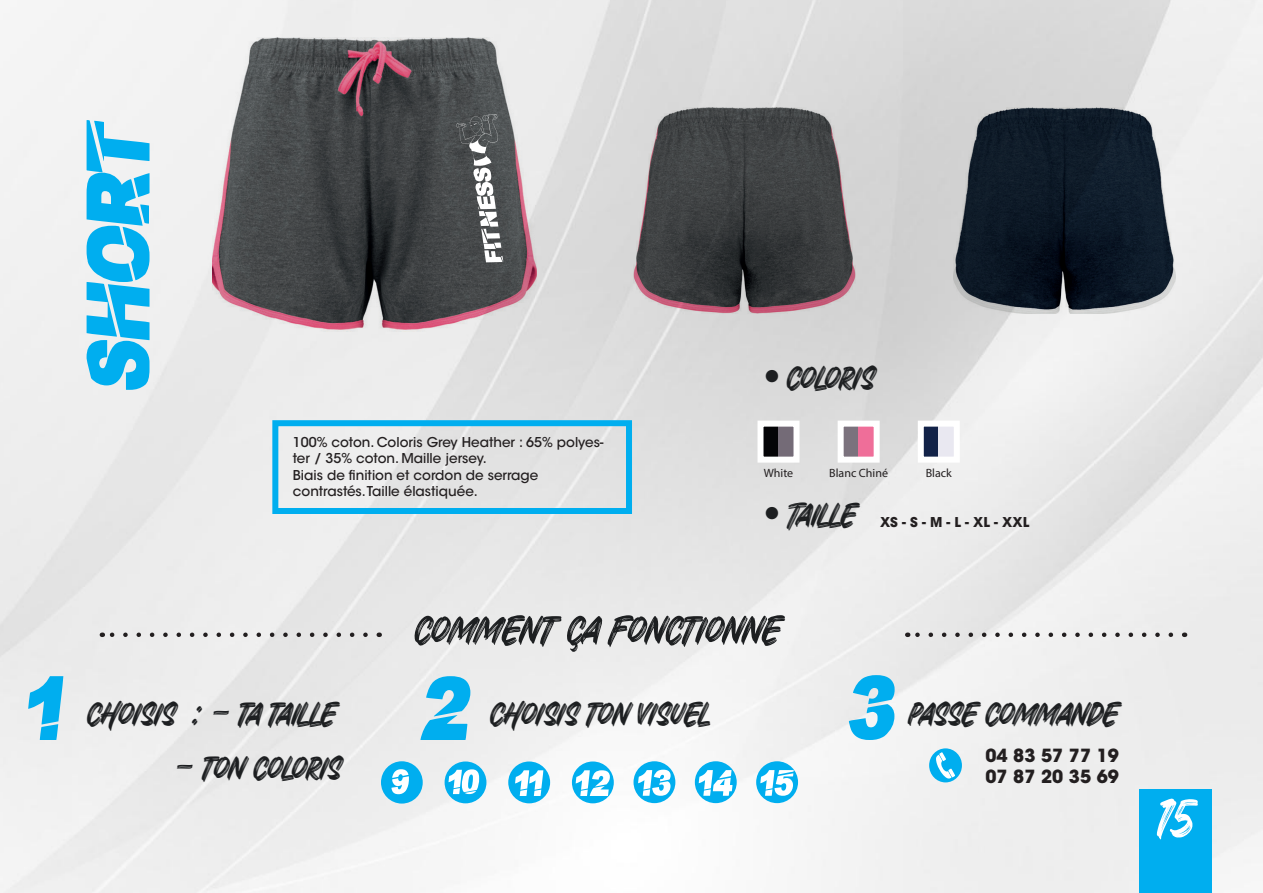
<style>
.page{position:relative;width:1263px;height:893px;background:#fff}
.page>*{position:absolute;margin:0;border:0;box-sizing:border-box;transform-origin:0 0}
.t1{font:90px "Payb Ack";color:#00aeef}
.t2{font:72px "Black Ravens";color:#fff}
.t3{font:54px "Black Ravens";letter-spacing:-.03em;color:#1d1f21}
.t4{font:45px "Black Ravens";letter-spacing:-.01em;color:#1d1f21}
.t5{font:700 18px/21.6px "ITC Avant Garde Std";color:#231f20}
.t6{font:500 13.5px/16.2px "ITC Avant Garde Std";color:#231f20}
.t7{font:700 13.5px "ITC Avant Garde Std";color:#231f20}
.t8{font:12px "Myriad Pro";color:#231f20}
.s1{font-family:"ITC Avant Garde Std";font-weight:600}
.s2{font-family:"Payb Ack";font-size:90px;color:#00aeef}
</style>
<div class="page">
<img style="left:0;top:0;width:1263px;height:893px">
<div style="left:1140px;top:789px;width:72px;height:104px;background:#00aeef"></div>
<img style="left:633px;top:108px;width:222px;height:206px">
<img style="left:953px;top:108px;width:222px;height:206px">
<img style="left:212px;top:38px;width:324px;height:293px">
<svg style="left:914px;top:632px;width:257px;height:5px"></svg>
<svg style="left:102px;top:632px;width:264px;height:5px"></svg>
<div style="left:929px;top:748px;width:33px;height:34px;background:#00aeef;border-radius:50%"></div>
<svg style="left:936px;top:752px;width:19px;height:27px"></svg>
<div style="left:381px;top:761px;width:42px;height:43px;background:#00aeef;border-radius:50%"></div>
<svg style="left:391px;top:769px;width:18px;height:25px"></svg>
<div style="left:445px;top:761px;width:41px;height:42px;background:#00aeef;border-radius:50%"></div>
<svg style="left:448px;top:769px;width:31px;height:25px"></svg>
<div style="left:508px;top:761px;width:42px;height:42px;background:#00aeef;border-radius:50%"></div>
<svg style="left:515px;top:770px;width:28px;height:26px"></svg>
<div style="left:572px;top:761px;width:42px;height:42px;background:#00aeef;border-radius:50%"></div>
<svg style="left:576px;top:770px;width:34px;height:26px"></svg>
<div style="left:633px;top:761px;width:42px;height:42px;background:#00aeef;border-radius:50%"></div>
<svg style="left:638px;top:770px;width:33px;height:26px"></svg>
<div style="left:695px;top:761px;width:42px;height:42px;background:#00aeef;border-radius:50%"></div>
<svg style="left:699px;top:770px;width:33px;height:26px"></svg>
<div style="left:756px;top:761px;width:42px;height:42px;background:#00aeef;border-radius:50%"></div>
<svg style="left:760px;top:770px;width:34px;height:26px"></svg>
<div style="left:272px;top:420px;width:360px;height:94px;border:6px solid #00aeef"></div>
<div style="left:760px;top:424px;width:18px;height:36px;background:#040407"></div>
<div style="left:778px;top:424px;width:18px;height:36px;background:#746b77"></div>
<div style="left:841px;top:424px;width:18px;height:36px;background:#7b727d"></div>
<div style="left:859px;top:424px;width:18px;height:36px;background:#ef6e99"></div>
<div style="left:921px;top:424px;width:18px;height:36px;background:#122248"></div>
<div style="left:939px;top:424px;width:18px;height:36px;background:#e9e8f1"></div>
<div style="left:757px;top:421px;width:42px;height:42px;border:6px solid #fff"></div>
<div style="left:838px;top:421px;width:42px;height:42px;border:6px solid #fff"></div>
<div style="left:918px;top:421px;width:42px;height:42px;border:6px solid #fff"></div>
<svg style="left:456px;top:114px;width:47px;height:148px"></svg>
<h1 class="t1" style="left:74px;top:390px;width:271px;rotate:-90deg">short</h1>
<p class="t6" style="left:293px;top:434px;width:312px">100% coton. Coloris Grey Heather : 65% polyes&shy;ter / 35% coton. Maille jersey.<br>Biais de finition et cordon de serrage contrastés. Taille élastiquée.</p>
<h3 class="t4" style="left:757px;top:351px;width:119px"><span class="s1">•</span>coloris</h3>
<p class="t8" style="left:764px;top:466px;width:31px">White</p>
<p class="t8" style="left:829px;top:466px;width:60px">Blanc Chiné</p>
<p class="t8" style="left:926px;top:466px;width:28px">Black</p>
<h3 class="t4" style="left:757px;top:488px;width:102px"><span class="s1">•</span>Taille</h3>
<p class="t7" style="left:880px;top:513px;width:151px">XS - S - M - L - XL - XXL</p>
<h3 class="t3" style="left:415px;top:598px;width:369px">comment ça fonctionne</h3>
<h1 class="t1" style="left:28px;top:665px;width:37px">1</h1>
<h1 class="t1" style="left:420px;top:665px;width:52px">2</h1>
<h3 class="t4" style="left:849px;top:687px;width:272px"><span class="s2">3</span> passe commande</h3>
<h3 class="t5" style="left:985px;top:744px;width:135px">04 83 57 77 19<br>07 87 20 35 69</h3>
<h3 class="t4" style="left:87px;top:687px;width:252px">choisis : - ta taille</h3>
<h3 class="t4" style="left:175px;top:741px;width:168px">- ton coloris</h3>
<h3 class="t4" style="left:490px;top:687px;width:219px">choisis ton visuel</h3>
<h2 class="t2" style="left:1157px;top:776px;width:39px">15</h2>
</div>
